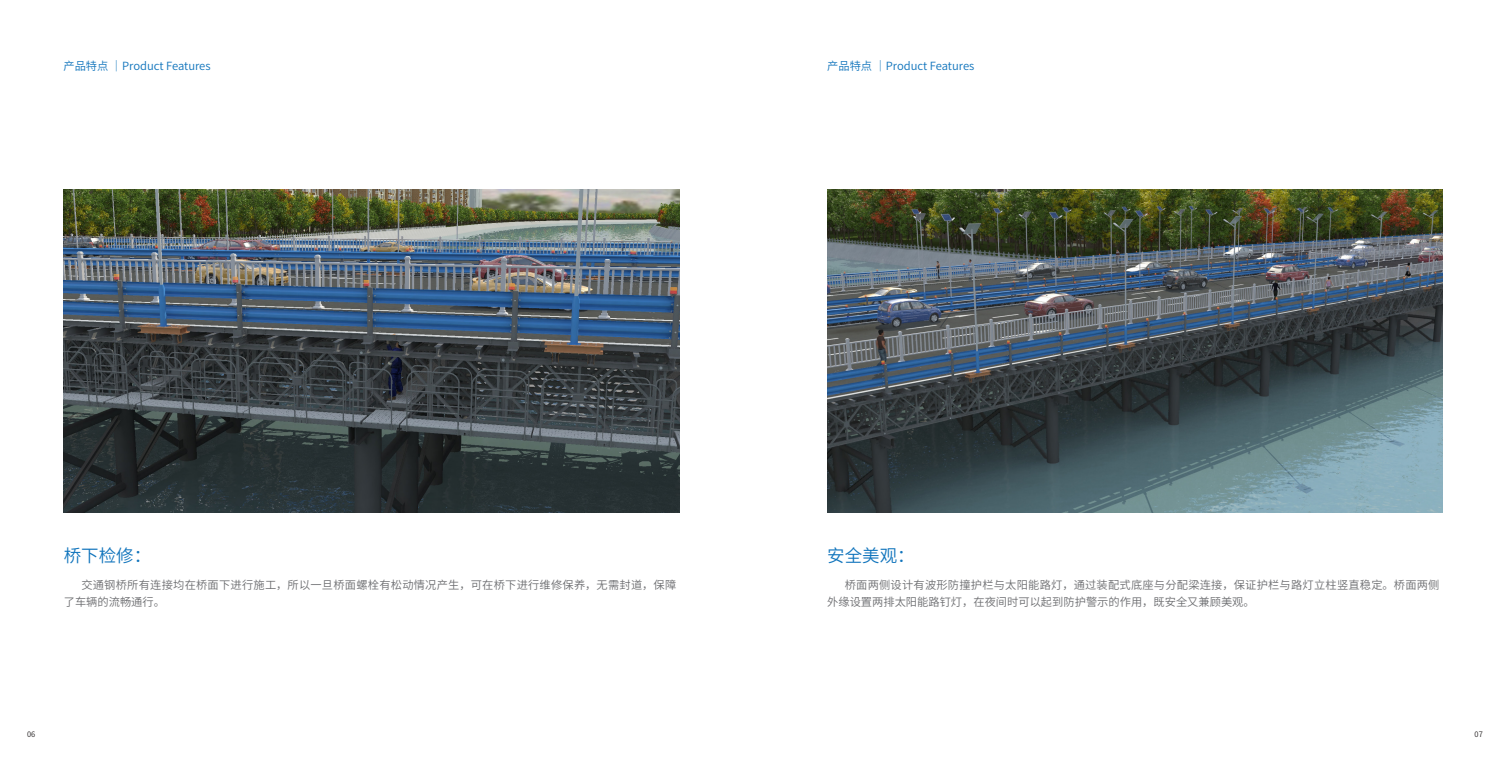
<style>
.page{position:relative;width:1510px;height:766px;background:#fff}
.page>*{position:absolute;margin:0;border:0;box-sizing:border-box;transform-origin:0 0}
.t1{font:17.5px "Source Han Sans CN";color:#1074bc}
.t2{font:11.25px/17.5px "Source Han Sans CN";letter-spacing:.02em;color:#6c6d70}
.t3{font:11.25px "Source Han Sans CN";color:#1074bc}
.t4{font:7.5px "Source Han Sans CN";color:#231f20}
</style>
<div class="page">
<img style="left:827px;top:189px;width:615px;height:323px">
<img style="left:64px;top:189px;width:615px;height:323px">
<p class="t3" style="left:63px;top:59px;width:149px">产品特点 ｜Product Features</p>
<p class="t3" style="left:827px;top:59px;width:149px">产品特点 ｜Product Features</p>
<h1 class="t1" style="left:64px;top:545px;width:89px">桥下检修：</h1>
<p class="t2" style="left:64px;top:576px;width:614px;text-indent:18px">交通钢桥所有连接均在桥面下进行施工，所以一旦桥面螺栓有松动情况产生，可在桥下进行维修保养，无需封道，保障了车辆的流畅通行。</p>
<h1 class="t1" style="left:827px;top:545px;width:89px">安全美观：</h1>
<p class="t2" style="left:827px;top:576px;width:614px;text-indent:18px">桥面两侧设计有波形防撞护栏与太阳能路灯，通过装配式底座与分配梁连接，保证护栏与路灯立柱竖直稳定。桥面两侧外缘设置两排太阳能路钉灯，在夜间时可以起到防护警示的作用，既安全又兼顾美观。</p>
<p class="t4" style="left:27px;top:729px;width:10px">06</p>
<p class="t4" style="left:1474px;top:729px;width:10px">07</p>
</div>
